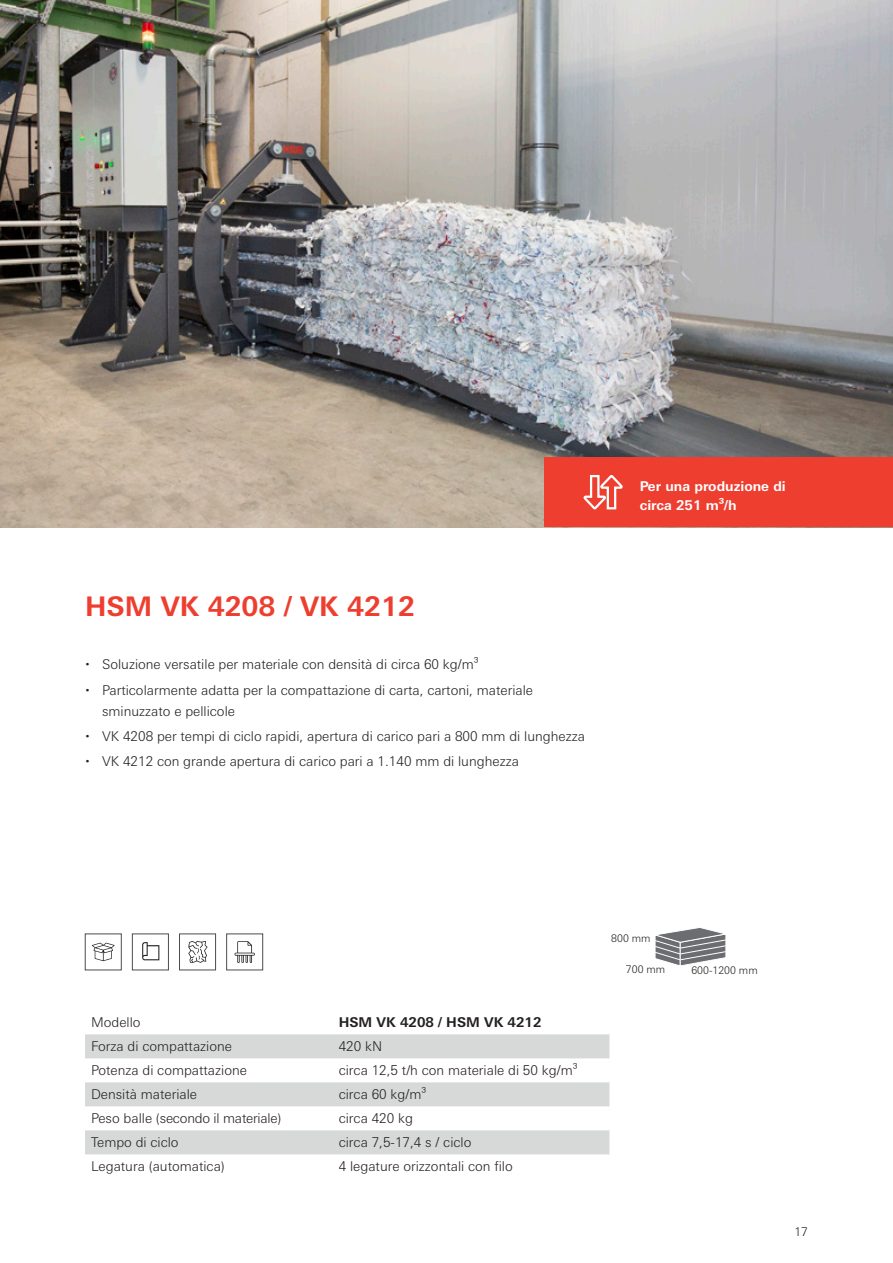
<style>
.page{position:relative;width:893px;height:1263px;background:#fff}
.page>*{position:absolute;margin:0;border:0;box-sizing:border-box;transform-origin:0 0}
.t1{font:700 27px "Univers Next W1 G";color:#ee3e30}
.t2{font:300 13.5px/25.2px "Univers Next W1 G";color:#231f20}
.t3{font:700 13.5px/19.2px "Univers Next W1 G";color:#fff}
.t4{font:700 13.5px "Univers Next W1 G";color:#231f20}
.t5{font:300 12px "Univers Next W1 G";color:#231f20}
.t6{font:300 10.5px "Univers Next W1 G";color:#231f20}
</style>
<div class="page">
<img style="left:1px;top:0;width:892px;height:527px">
<div style="left:544px;top:457px;width:349px;height:70px;background:#ee3e30"></div>
<img style="left:0;top:0;width:1px;height:527px">
<svg style="left:655px;top:928px;width:71px;height:38px"></svg>
<svg style="left:583px;top:475px;width:40px;height:35px"></svg>
<svg style="left:92px;top:943px;width:23px;height:18px"></svg>
<div style="left:132px;top:934px;width:37px;height:36px;border:1px solid #4b4c4d"></div>
<div style="left:179px;top:934px;width:37px;height:36px;border:1px solid #4b4c4d"></div>
<svg style="left:142px;top:942px;width:17px;height:18px"></svg>
<svg style="left:188px;top:941px;width:20px;height:22px"></svg>
<div style="left:226px;top:934px;width:37px;height:36px;border:1px solid #4b4c4d"></div>
<svg style="left:235px;top:941px;width:20px;height:22px"></svg>
<svg style="left:85px;top:1034px;width:524px;height:120px;fill:#d6d9d8"></svg>
<h1 class="t1" style="left:85px;top:590px;width:331px">HSM VK 4208 / VK 4212</h1>
<p class="t2" style="left:102px;top:652px;width:433px">Soluzione versatile per materiale con densità di circa 60 kg/m³<br>Particolarmente adatta per la compattazione di carta, cartoni, materiale</p>
<p class="t2" style="left:102px;top:698px;width:484px">sminuzzato e pellicole<br>VK 4208 per tempi di ciclo rapidi, apertura di carico pari a 800 mm di lunghezza<br>VK 4212 con grande apertura di carico pari a 1.140 mm di lunghezza</p>
<p class="t3" style="left:640px;top:476px;width:148px">Per una produzione di circa 251 m³/h</p>
<p class="t2" style="left:91px;top:1009px;width:51px">Modello</p>
<p class="t4" style="left:339px;top:1014px;width:204px">HSM VK 4208 / HSM VK 4212</p>
<p class="t2" style="left:91px;top:1033px;width:143px">Forza di compattazione</p>
<p class="t2" style="left:339px;top:1033px;width:45px">420 kN</p>
<p class="t2" style="left:91px;top:1057px;width:157px">Potenza di compattazione</p>
<p class="t2" style="left:339px;top:1057px;width:240px">circa 12,5 t/h con materiale di 50 kg/m³</p>
<p class="t2" style="left:91px;top:1081px;width:108px">Densità materiale</p>
<p class="t2" style="left:339px;top:1081px;width:89px">circa 60 kg/m³</p>
<p class="t2" style="left:91px;top:1106px;width:192px">Peso balle (secondo il materiale)</p>
<p class="t2" style="left:339px;top:1106px;width:76px">circa 420 kg</p>
<p class="t2" style="left:91px;top:1129px;width:89px">Tempo di ciclo</p>
<p class="t2" style="left:339px;top:1129px;width:134px">circa 7,5-17,4 s / ciclo</p>
<p class="t2" style="left:91px;top:1154px;width:135px">Legatura (automatica)</p>
<p class="t2" style="left:339px;top:1154px;width:176px">4 legature orizzontali con filo</p>
<p class="t6" style="left:611px;top:932px;width:41px">800 mm</p>
<p class="t6" style="left:626px;top:963px;width:41px">700 mm</p>
<p class="t6" style="left:691px;top:964px;width:68px">600-1200 mm</p>
<p class="t5" style="left:794px;top:1224px;width:15px">17</p>
</div>
